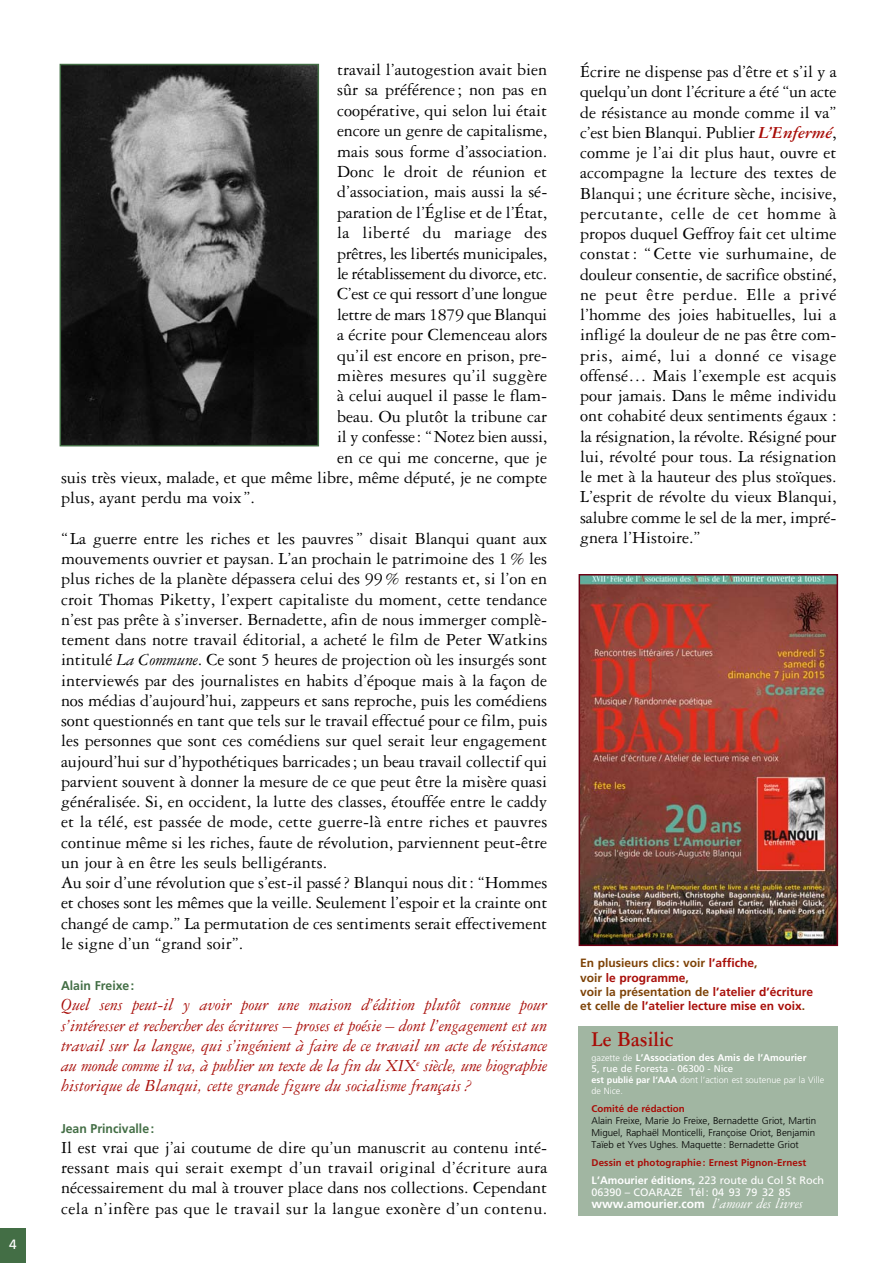
<style>
.page{position:relative;width:893px;height:1263px;background:#fff}
.page>*{position:absolute;margin:0;border:0;box-sizing:border-box;transform-origin:0 0}
.t1{font:700 22.5px "Garamond Three";color:#a80d08;scale:.9 1}
.t2{font:18px/20.2px "Garamond Three";color:#000;text-align:justify}
.t3{font:italic 18px/20.2px "Garamond Three";color:#a80d08;text-align:justify}
.t4{font:18px "Garamond Three";letter-spacing:-.02em;color:#000}
.t5{font:18px "Garamond Three";letter-spacing:-.025em;color:#000}
.t6{font:18px "Garamond Three";letter-spacing:.02em;color:#000}
.t7{font:13.5px "Frutiger";color:#fff}
.t8{font:700 12.75px "Frutiger";color:#436e45;scale:.96 1}
.t9{font:700 12px/14.4px "Frutiger";color:#a80d08}
.t10{font:700 12px "Frutiger";color:#fff}
.t11{font:10.8px/12px "Frutiger";color:#fff}
.t12{font:300 9.75px/12px "Frutiger";color:#000;text-align:justify}
.t13{font:700 9.75px/10.8px "Frutiger";color:#fff}
.t14{font:700 9.75px "Frutiger";letter-spacing:.01em;color:#a80d08}
.t15{font:300 9px/10.8px "Frutiger";color:#fff}
.s1{font-style:italic}
.s2{font-weight:700;font-style:italic;color:#a80d08}
.s3{color:#7d4206}
.s4{font-weight:300;font-size:9px}
.s5{font-weight:400}
.s6{font-weight:700}
.s7{font-family:"Garamond Three";font-weight:400;font-style:italic;font-size:15px}
</style>
<div class="page">
<div style="left:0;top:1229px;width:26px;height:34px;background:#436e45"></div>
<img style="left:63px;top:67px;width:253px;height:376px">
<div style="left:60px;top:64px;width:259px;height:382px;border:2px solid #436e45"></div>
<img style="left:581px;top:577px;width:254px;height:366px">
<div style="left:578px;top:574px;width:260px;height:372px;border:2px solid #6d0014"></div>
<div style="left:578px;top:1027px;width:260px;height:189px;background:#a1b6a2"></div>
<p class="t7" style="left:9px;top:1239px;width:9px">4</p>
<p class="t2" style="left:337px;top:61px;width:212px">travail l’autogestion avait bien</p>
<p class="t2" style="left:337px;top:81px;width:212px">sûr sa préférence ; non pas en</p>
<p class="t2" style="left:337px;top:102px;width:212px">coopérative, qui selon lui était</p>
<p class="t2" style="left:337px;top:122px;width:212px">encore un genre de capitalisme,</p>
<p class="t2" style="left:337px;top:143px;width:212px">mais sous forme d’association.</p>
<p class="t2" style="left:337px;top:163px;width:212px">Donc le droit de réunion et</p>
<p class="t2" style="left:337px;top:183px;width:212px">d’association, mais aussi la sé -</p>
<p class="t2" style="left:337px;top:204px;width:212px">paration de l’Église et de l’État,</p>
<p class="t6" style="left:337px;top:227px;width:212px">la liberté du mariage des</p>
<p class="t2" style="left:337px;top:245px;width:212px">prêtres, les libertés municipales,</p>
<p class="t5" style="left:337px;top:267px;width:212px">le rétablissement du divorce, etc.</p>
<p class="t4" style="left:337px;top:288px;width:212px">C’est ce qui ressort d’une longue</p>
<p class="t4" style="left:337px;top:308px;width:212px">lettre de mars 1879 que Blanqui</p>
<p class="t2" style="left:337px;top:326px;width:212px">a écrite pour Clemenceau alors</p>
<p class="t2" style="left:337px;top:347px;width:212px">qu’il est encore en prison, pre -</p>
<p class="t2" style="left:337px;top:367px;width:212px">mières mesures qu’il suggère</p>
<p class="t2" style="left:337px;top:387px;width:212px">à celui auquel il passe le flam-</p>
<p class="t2" style="left:337px;top:408px;width:212px">beau. Ou plutôt la tribune car</p>
<p class="t2" style="left:337px;top:428px;width:212px">il y confesse: “Notez bien aussi,</p>
<p class="t2" style="left:337px;top:449px;width:212px">en ce qui me concerne, que je</p>
<p class="t2" style="left:61px;top:469px;width:487px">suis très vieux, malade, et que même libre, même député, je ne compte</p>
<p class="t2" style="left:61px;top:489px;width:195px">plus, ayant perdu ma voix”.</p>
<p class="t2" style="left:61px;top:530px;width:488px;text-align:left">“ La guerre entre les riches et les pauvres” disait Blanqui quant aux mouvements ouvrier et paysan. L’an prochain le patrimoine des 1 % les plus riches de la planète dépassera celui des 99 % restants et, si l’on en croit Thomas Piketty, l’expert capitaliste du moment, cette tendance n’est pas prête à s’inverser. Bernadette, afin de nous immerger complè&shy;tement dans notre travail éditorial, a acheté le film de Peter Watkins intitulé <span class="s1">La Commune</span>. Ce sont 5 heures de projection où les insurgés sont interviewés par des journalistes en habits d’époque mais à la façon de nos médias d’aujourd’hui, zappeurs et sans reproche, puis les comédiens sont questionnés en tant que tels sur le travail effectué pour ce film, puis les personnes que sont ces comédiens sur quel serait leur engagement aujourd’hui sur d’hypothé tiques barricades; un beau travail collectif qui parvient souvent à donner la mesure de ce que peut être la misère quasi généralisée. Si, en occident, la lutte des classes, étouffée entre le caddy et la télé, est passée de mode, cette guerre-là entre riches et pauvres continue même si les riches, faute de révolution, parviennent peut-être un jour à en être les seuls belligérants.<br>Au soir d’une révolution que s’est-il passé? Blanqui nous dit: “Hommes et choses sont les mêmes que la veille. Seulement l’espoir et la crainte ont changé de camp.” La permutation de ces sentiments serait effectivement le signe d’un “grand soir”.</p>
<p class="t8" style="left:61px;top:981px;width:78px">Alain Freixe:</p>
<p class="t3" style="left:61px;top:996px;width:487px">Quel sens peut-il y avoir pour une maison d’édition plutôt connue pour s’intéresser et rechercher des écritures – proses et poésie – dont l’engagement est un travail sur la langue, qui s’ingénient à faire de ce travail un acte de résistance au monde comme il va, à publier un texte de la fin du XIX<sup>e</sup> siècle, une biographie historique de Blanqui, cette grande figure du socialisme français ?</p>
<p class="t8" style="left:61px;top:1123px;width:98px">Jean Princivalle:</p>
<p class="t2" style="left:61px;top:1139px;width:488px">Il est vrai que j’ai coutume de dire qu’un manuscrit au contenu inté&shy;ressant mais qui serait exempt d’un travail original d’écriture aura nécessairement du mal à trouver place dans nos collections. Cependant cela n’infère pas que le travail sur la langue exonère d’un contenu.</p>
<p class="t2" style="left:580px;top:63px;width:258px">Écrire ne dispense pas d’être et s’il y a quelqu’un dont l’écriture a été “un acte de résistance au monde comme il va” c’est bien Blanqui. Publier <span class="s2">L’Enfermé</span>, comme je l’ai dit plus haut, ouvre et accompagne la lecture des textes de Blanqui; une écriture sèche, incisive, percutante, celle de cet homme à propos duquel Geffroy fait cet ultime constat : “ Cette vie surhumaine, de douleur consentie, de sacrifice obstiné, ne peut être perdue. Elle a privé l’homme des joies habituelles, lui a infligé la douleur de ne pas être com&shy;pris, aimé, lui a donné ce visage offensé… Mais l’exemple est acquis pour jamais. Dans le même individu ont cohabité deux sentiments égaux : la résignation, la révolte. Résigné pour lui, révolté pour tous. La résignation le met à la hauteur des plus stoïques.<br>L’esprit de révolte du vieux Blanqui, salubre comme le sel de la mer, impré&shy;gnera l’Histoire.”</p>
<p class="t9" style="left:580px;top:957px;width:235px"><span class="s3">En plusieurs clics: voir</span> l’affiche<span class="s3">,<br>voir</span> le programme<span class="s3">,<br>voir la présentation de</span> l’atelier d’écriture <span class="s3">et celle de</span> l’atelier lecture mise en voix<span class="s3">.</span></p>
<p class="t1" style="left:591px;top:1031px;width:93px">Le Basilic</p>
<p class="t13" style="left:591px;top:1053px;width:216px"><span class="s4">gazette de</span> L’Association des Amis de l’Amourier<br><span class="s5">5, rue de Foresta - 06300 - Nice</span></p>
<p class="t15" style="left:591px;top:1075px;width:234px"><span class="s6">est publié par l’AAA</span> dont l’action est soutenue par la Ville de Nice.</p>
<p class="t14" style="left:591px;top:1104px;width:95px">Comité de rédaction</p>
<p class="t12" style="left:591px;top:1115px;width:226px">Alain Freixe, Marie Jo Freixe, Bernadette Griot, Martin Miguel, Raphaël Monticelli, Françoise Oriot, Benjamin Taïeb et Yves Ughes. Maquette: Bernadette Griot</p>
<p class="t14" style="left:591px;top:1158px;width:216px">Dessin et photographie: Ernest Pignon-Ernest</p>
<p class="t11" style="left:591px;top:1175px;width:234px"><span class="s6">L’Amourier éditions,</span> 223 route du Col St Roch<br>06390 – COARAZE Tél: 04 93 79 32 85</p>
<p class="t10" style="left:591px;top:1199px;width:213px">www.amourier.com <span class="s7">l’amour des livres</span></p>
</div>
